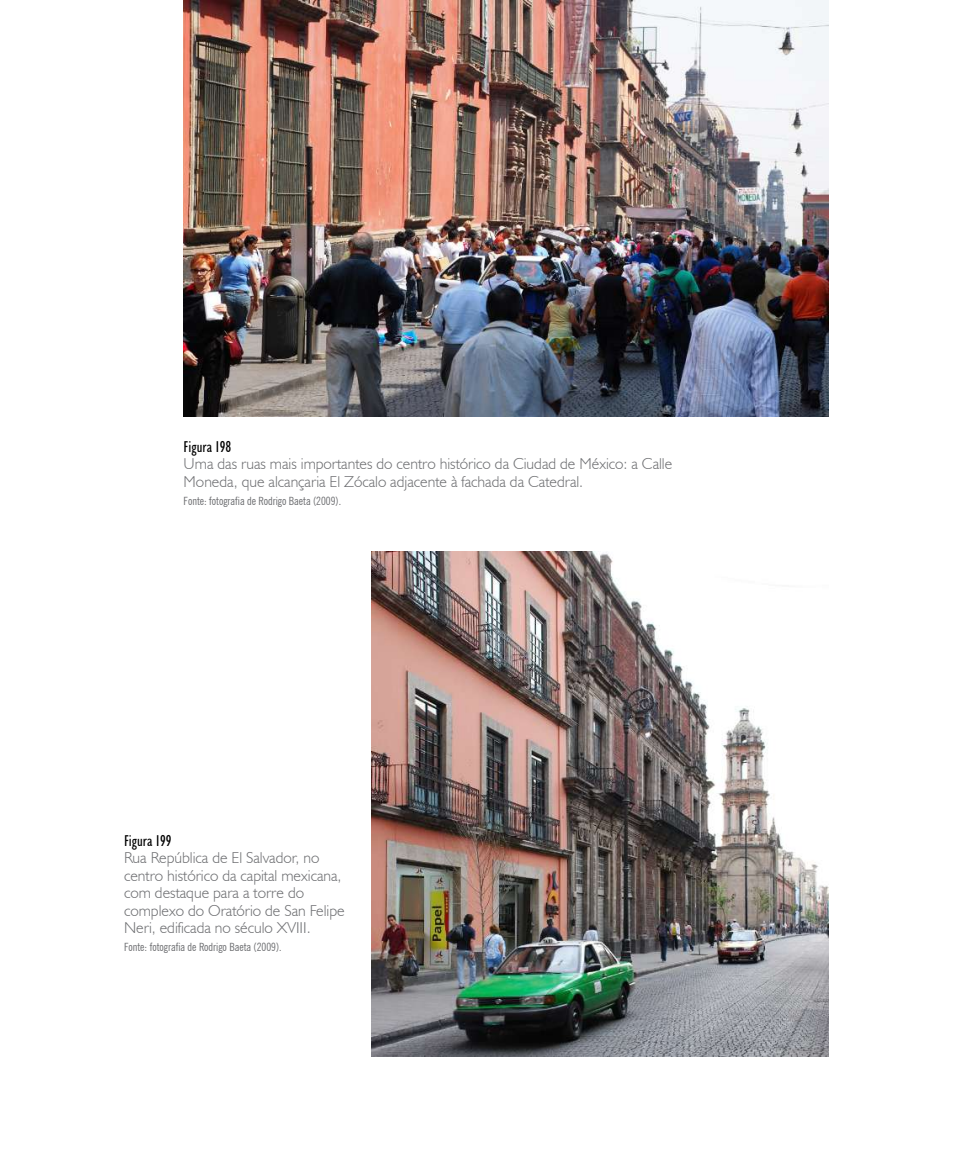
<style>
.page{position:relative;width:953px;height:1161px;background:#fff}
.page>*{position:absolute;margin:0;border:0;box-sizing:border-box;transform-origin:0 0}
.t1{font:300 15.75px/17.5px "Humanist 521 BT";color:#6d6e71}
.t2{font:condensed 15.75px "Humanist 521 BT";color:#000}
.t3{font:condensed 11.38px "News Gothic BT";color:#6d6e71}
</style>
<div class="page">
<img style="left:184px;top:0;width:644px;height:416px">
<img style="left:371px;top:551px;width:457px;height:506px">
<p class="t2" style="left:184px;top:437px;width:49px">Figura 198</p>
<p class="t1" style="left:184px;top:455px;width:490px">Uma das ruas mais importantes do centro histórico da Ciudad de México: a Calle<br>Moneda, que alcançaria El Zócalo adjacente à fachada da Catedral.</p>
<p class="t3" style="left:184px;top:494px;width:159px">Fonte: fotografia de Rodrigo Baeta (2009).</p>
<p class="t2" style="left:124px;top:831px;width:49px">Figura 199</p>
<p class="t1" style="left:124px;top:848px;width:222px">Rua República de El Salvador, no centro histórico da capital mexicana, com destaque para a torre do complexo do Oratório de San Felipe Neri, edificada no século XVIII.</p>
<p class="t3" style="left:124px;top:940px;width:159px">Fonte: fotografia de Rodrigo Baeta (2009).</p>
</div>
